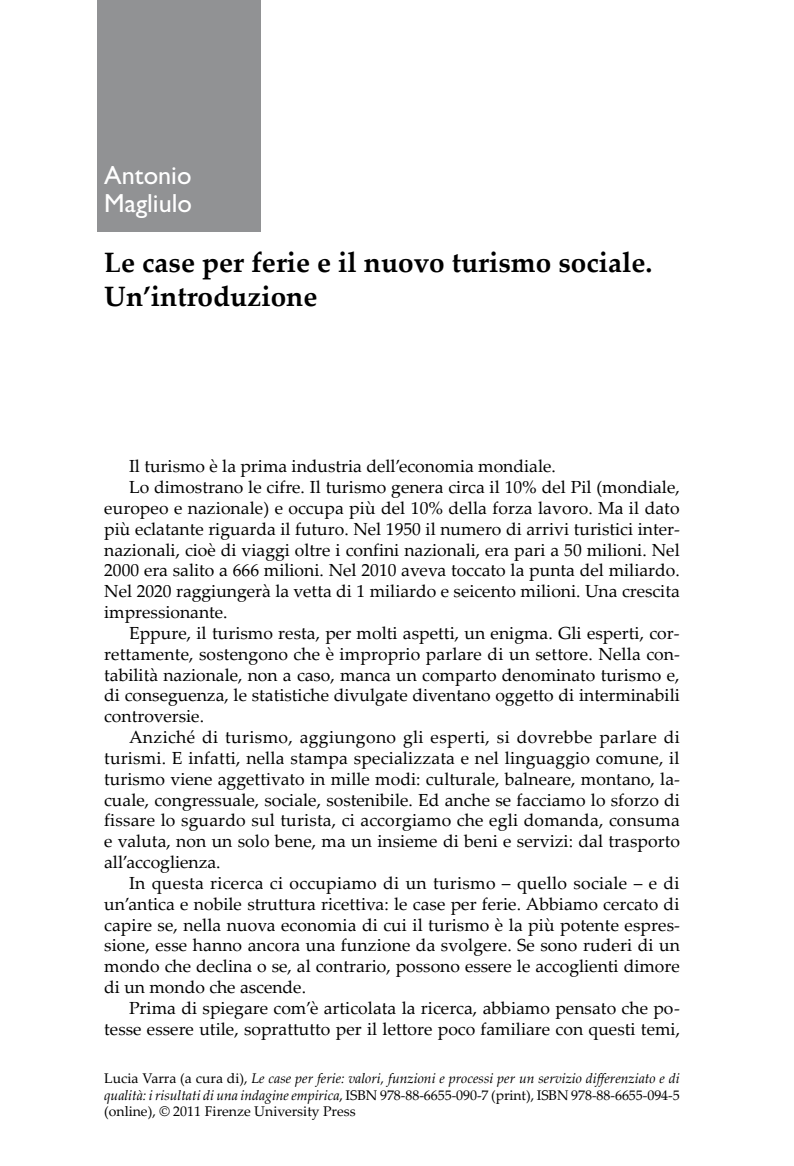
<style>
.page{position:relative;width:794px;height:1166px;background:#fff}
.page>*{position:absolute;margin:0;border:0;box-sizing:border-box;transform-origin:0 0}
.t1{font:700 28px/33.8px "Palatino Linotype";color:#000}
.t2{font:26.25px/28px "Gill Sans Std";color:#fff}
.t3{font:17.5px "Palatino Linotype";color:#000}
.t4{font:17.5px "Palatino Linotype";letter-spacing:.02em;color:#000}
.t5{font:14px/16.8px "Palatino Linotype";color:#000;text-align:justify}
.s1{font-style:italic}
</style>
<div class="page">
<div style="left:97px;top:0;width:164px;height:232px;background:#919294"></div>
<h2 class="t2" style="left:104px;top:161px;width:89px">Antonio<br>Magliulo</h2>
<h1 class="t1" style="left:104px;top:244px;width:550px">Le case per ferie e il nuovo turismo sociale.<br>Un’introduzione</h1>
<p class="t3" style="left:129px;top:454px;width:428px">Il turismo è la prima industria dell’economia mondiale.</p>
<p class="t3" style="left:129px;top:475px;width:552px">Lo dimostrano le cifre. Il turismo genera circa il 10% del Pil (mondiale,</p>
<p class="t3" style="left:104px;top:495px;width:577px">europeo e nazionale) e occupa più del 10% della forza lavoro. Ma il dato</p>
<p class="t3" style="left:104px;top:516px;width:577px">più eclatante riguarda il futuro. Nel 1950 il numero di arrivi turistici inter-</p>
<p class="t3" style="left:104px;top:537px;width:577px">nazionali, cioè di viaggi oltre i confini nazionali, era pari a 50 milioni. Nel</p>
<p class="t3" style="left:104px;top:558px;width:577px">2000 era salito a 666 milioni. Nel 2010 aveva toccato la punta del miliardo.</p>
<p class="t3" style="left:104px;top:579px;width:577px">Nel 2020 raggiungerà la vetta di 1 miliardo e seicento milioni. Una crescita</p>
<p class="t3" style="left:104px;top:600px;width:125px">impressionante.</p>
<p class="t3" style="left:129px;top:620px;width:552px">Eppure, il turismo resta, per molti aspetti, un enigma. Gli esperti, cor-</p>
<p class="t3" style="left:104px;top:641px;width:577px">rettamente, sostengono che è improprio parlare di un settore. Nella con-</p>
<p class="t3" style="left:104px;top:662px;width:577px">tabilità nazionale, non a caso, manca un comparto denominato turismo e,</p>
<p class="t3" style="left:104px;top:683px;width:577px">di conseguenza, le statistiche divulgate diventano oggetto di interminabili</p>
<p class="t3" style="left:104px;top:704px;width:101px">controversie.</p>
<p class="t4" style="left:129px;top:725px;width:552px">Anziché di turismo, aggiungono gli esperti, si dovrebbe parlare di</p>
<p class="t3" style="left:104px;top:745px;width:577px">turismi. E infatti, nella stampa specializzata e nel linguaggio comune, il</p>
<p class="t3" style="left:104px;top:766px;width:577px">turismo viene aggettivato in mille modi: culturale, balneare, montano, la-</p>
<p class="t3" style="left:104px;top:787px;width:577px">cuale, congressuale, sociale, sostenibile. Ed anche se facciamo lo sforzo di</p>
<p class="t3" style="left:104px;top:808px;width:577px">fissare lo sguardo sul turista, ci accorgiamo che egli domanda, consuma</p>
<p class="t3" style="left:104px;top:829px;width:577px">e valuta, non un solo bene, ma un insieme di beni e servizi: dal trasporto</p>
<p class="t3" style="left:104px;top:849px;width:118px">all’accoglienza.</p>
<p class="t3" style="left:129px;top:870px;width:552px">In questa ricerca ci occupiamo di un turismo – quello sociale – e di</p>
<p class="t3" style="left:104px;top:891px;width:577px">un’antica e nobile struttura ricettiva: le case per ferie. Abbiamo cercato di</p>
<p class="t3" style="left:104px;top:912px;width:577px">capire se, nella nuova economia di cui il turismo è la più potente espres-</p>
<p class="t3" style="left:104px;top:933px;width:577px">sione, esse hanno ancora una funzione da svolgere. Se sono ruderi di un</p>
<p class="t3" style="left:104px;top:954px;width:577px">mondo che declina o se, al contrario, possono essere le accoglienti dimore</p>
<p class="t3" style="left:104px;top:974px;width:203px">di un mondo che ascende.</p>
<p class="t3" style="left:129px;top:995px;width:552px">Prima di spiegare com’è articolata la ricerca, abbiamo pensato che po-</p>
<p class="t3" style="left:104px;top:1016px;width:577px">tesse essere utile, soprattutto per il lettore poco familiare con questi temi,</p>
<p class="t5" style="left:104px;top:1069px;width:577px">Lucia Varra (a cura di), <span class="s1">Le case per ferie: valori, funzioni e processi per un servizio differenziato e di qualità: i risultati di una indagine empirica</span>, ISBN 978-88-6655-090-7 (print), ISBN 978-88-6655-094-5 (online), © 2011 Firenze University Press</p>
</div>
